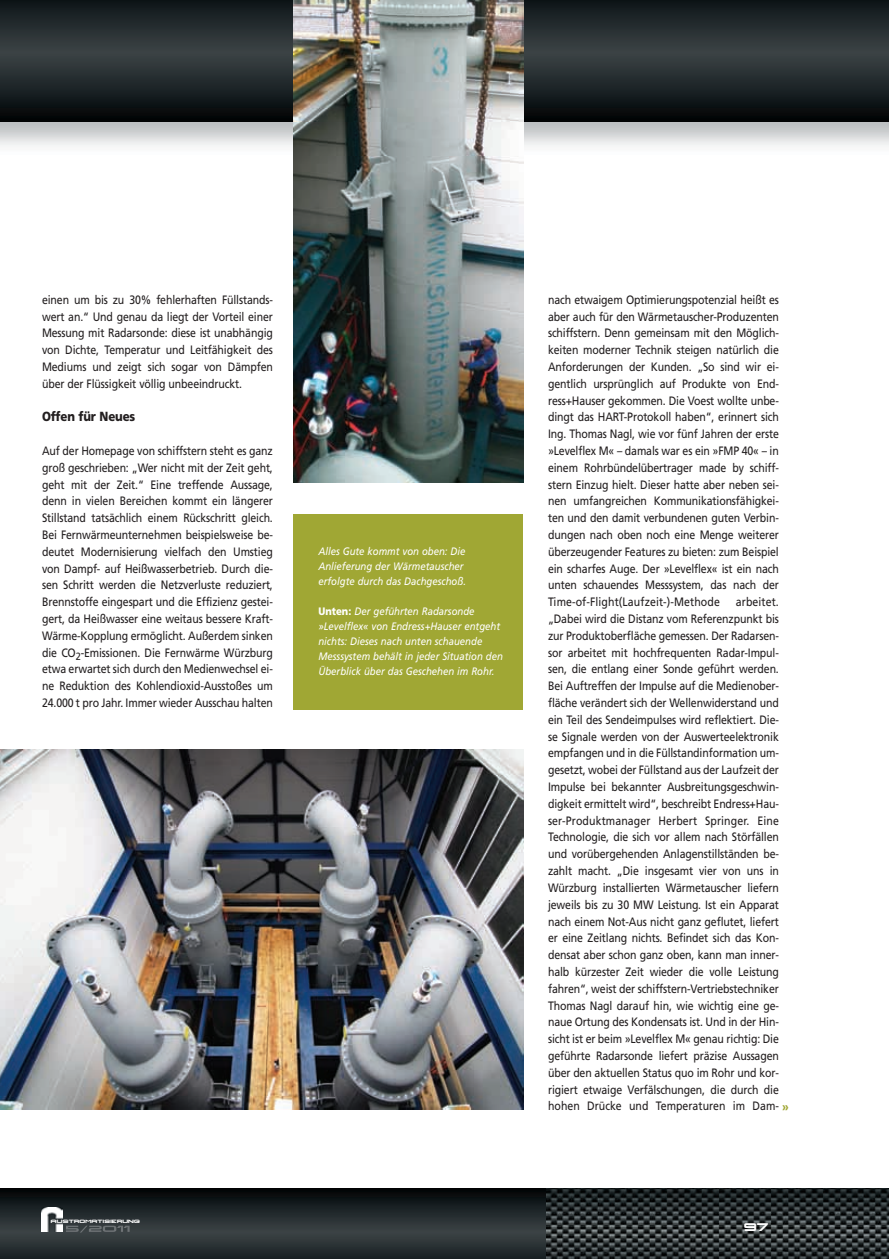
<style>
.page{position:relative;width:889px;height:1259px;background:#fff}
.page>*{position:absolute;margin:0;border:0;box-sizing:border-box;transform-origin:0 0}
.t1{font:900 13.2px "Frutiger";letter-spacing:-.015em;color:#231f20;scale:.87 1}
.t2{font:12.15px/16.8px "Frutiger";letter-spacing:-.015em;color:#231f20;text-align:justify;scale:.87 1}
.t3{font:italic 10.8px/15px "Frutiger";color:#fff;scale:.89 1}
.t4{font:9.75px "Korataki";color:#fff;scale:1.05 1}
.t5{font:4.05px "BOL Dfinger";letter-spacing:.045em;color:#fff;scale:1.26 1}
.s1{font-weight:900;font-style:normal}
.s2{font-weight:700;font-size:12.3px;color:#a0a734}
</style>
<div class="page">
<img style="left:0;top:121px;width:889px;height:25px">
<svg style="left:0;top:0;width:889px;height:121px;background:#20272a"></svg>
<svg style="left:0;top:1189px;width:547px;height:70px;background:#22292b"></svg>
<img style="left:547px;top:1189px;width:342px;height:70px">
<img style="left:42px;top:1207px;width:21px;height:25px">
<img style="left:66px;top:1226px;width:64px;height:6px">
<div style="left:293px;top:514px;width:230px;height:195px;background:#a0a734"></div>
<img style="left:0;top:750px;width:523px;height:359px">
<img style="left:293px;top:0;width:230px;height:482px">
<p class="t2" style="left:42px;top:292px;width:267px">einen um bis zu 30% fehlerhaften Füllstands&shy;wert an.“ Und genau da liegt der Vorteil einer Messung mit Radarsonde: diese ist unabhängig von Dichte, Temperatur und Leitfähigkeit des Mediums und zeigt sich sogar von Dämpfen über der Flüssigkeit völlig unbeeindruckt.</p>
<p class="t1" style="left:42px;top:411px;width:109px">Offen für Neues</p>
<p class="t2" style="left:42px;top:443px;width:267px">Auf der Homepage von schiffstern steht es ganz groß geschrieben: „Wer nicht mit der Zeit geht, geht mit der Zeit.“ Eine treffende Aussage, denn in vielen Bereichen kommt ein längerer Stillstand tatsächlich einem Rückschritt gleich.<br>Bei Fernwärmeunternehmen beispielsweise be&shy;deutet Modernisierung vielfach den Umstieg von Dampf- auf Heißwasserbetrieb. Durch die&shy;sen Schritt werden die Netzverluste reduziert, Brennstoffe eingespart und die Effizienz gestei&shy;gert, da Heißwasser eine weitaus bessere Kraft-Wärme-Kopplung ermöglicht. Außerdem sinken die CO<sub>2</sub>-Emissionen. Die Fernwärme Würzburg etwa erwartet sich durch den Medienwechsel ei&shy;ne Reduktion des Kohlendioxid-Ausstoßes um 24.000 t pro Jahr. Immer wieder Ausschau halten</p>
<p class="t3" style="left:318px;top:545px;width:167px">Alles Gute kommt von oben: Die<br>Anlieferung der Wärmetauscher erfolgte durch das Dachgeschoß.</p>
<p class="t3" style="left:318px;top:605px;width:209px"><span class="s1">Unten:</span> Der geführten Radarsonde »Levelflex« von Endress+Hauser entgeht nichts: Dieses nach unten schauende Messsystem behält in jeder Situation den Überblick über das Geschehen im Rohr.</p>
<p class="t5" style="left:51px;top:1219px;width:72px">AUSTROMATISIERUNG</p>
<p class="t2" style="left:548px;top:292px;width:267px">nach etwaigem Optimierungspotenzial heißt es aber auch für den Wärmetauscher-Produzenten schiffstern. Denn gemeinsam mit den Möglich&shy;keiten moderner Technik steigen natürlich die Anforderungen der Kunden. „So sind wir ei&shy;gentlich ursprünglich auf Produkte von End&shy;ress+Hauser gekommen. Die Voest wollte unbe&shy;dingt das HART-Protokoll haben“, erinnert sich Ing. Thomas Nagl, wie vor fünf Jahren der erste »Levelflex M« – damals war es ein »FMP 40« – in einem Rohrbündelübertrager made by schiff&shy;stern Einzug hielt. Dieser hatte aber neben sei&shy;nen umfangreichen Kommunikationsfähigkei&shy;ten und den damit verbundenen guten Verbin&shy;dungen nach oben noch eine Menge weiterer überzeugender Features zu bieten: zum Beispiel ein scharfes Auge. Der »Levelflex« ist ein nach unten schauendes Messsystem, das nach der Time-of-Flight(Laufzeit-)-Methode</p>
<p class="t2" style="left:548px;top:594px;width:278px;text-align:left;text-indent:188px">arbeitet. „Dabei wird die Distanz vom Referenzpunkt bis zur Produktoberfläche gemessen. Der Radarsen&shy;sor arbeitet mit hochfrequenten Radar-Impul&shy;sen, die entlang einer Sonde geführt werden.<br>Bei Auftreffen der Impulse auf die Medienober&shy;fläche verändert sich der Wellenwiderstand und ein Teil des Sendeimpulses wird reflektiert. Die&shy;se Signale werden von der Auswerteelektronik empfangen und in die Füllstandinformation um&shy;gesetzt, wobei der Füllstand aus der Laufzeit der Impulse bei bekannter Ausbreitungsgeschwin&shy;digkeit ermittelt wird“, beschreibt Endress+Hau&shy;ser-Produktmanager Herbert Springer. Eine Technologie, die sich vor allem nach Störfällen und vorübergehenden Anlagenstillständen be&shy;zahlt macht. „Die insgesamt vier von uns in Würzburg installierten Wärmetauscher liefern jeweils bis zu 30 MW Leistung. Ist ein Apparat nach einem Not-Aus nicht ganz geflutet, liefert er eine Zeitlang nichts. Befindet sich das Kon&shy;densat aber schon ganz oben, kann man inner&shy;halb kürzester Zeit wieder die volle Leistung fahren“, weist der schiffstern-Vertriebstechniker Thomas Nagl darauf hin, wie wichtig eine ge&shy;naue Ortung des Kondensats ist. Und in der Hin&shy;sicht ist er beim »Levelflex M« genau richtig: Die geführte Radarsonde liefert präzise Aussagen über den aktuellen Status quo im Rohr und kor&shy;rigiert etwaige Verfälschungen, die durch die hohen Drücke und Temperaturen im Dam- <span class="s2">»</span></p>
<p class="t4" style="left:744px;top:1223px;width:25px">97</p>
</div>
